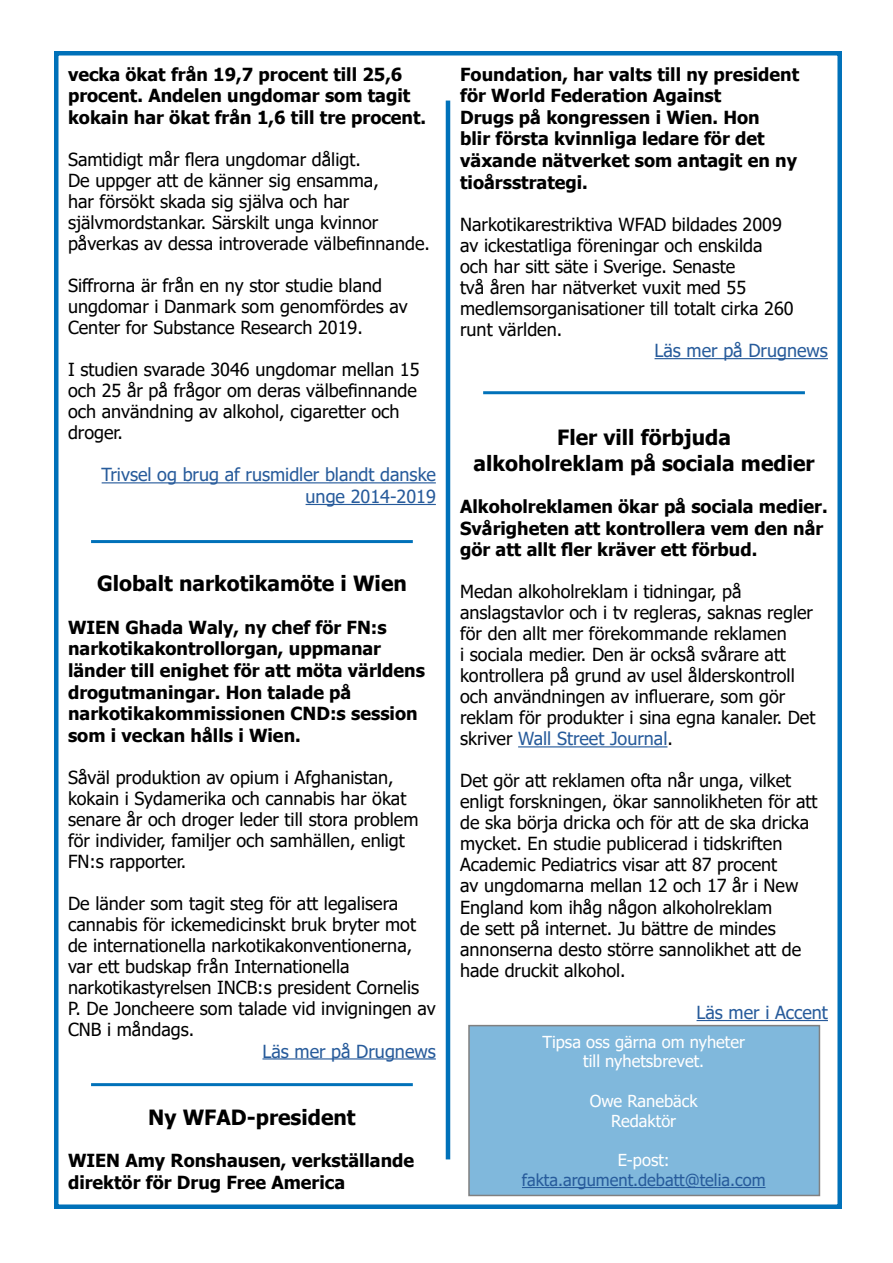
<style>
.page{position:relative;width:893px;height:1263px;background:#fff}
.page>*{position:absolute;margin:0;border:0;box-sizing:border-box;transform-origin:0 0}
.t1{font:700 21px/25.2px "Tahoma";color:#000;text-align:center}
.t2{font:18px/21px "Tahoma";color:#000}
.t3{font:700 18px/21.6px "Tahoma";color:#000}
.t4{font:18px/21.6px "Tahoma";color:#275b9b;text-align:right}
.t5{font:16.5px/19.8px "Tahoma";color:#fff;text-align:center}
.t6{font:16.5px "Tahoma";color:#275b9b}
.s1{color:#275b9b}
</style>
<div class="page">
<div style="left:54px;top:51px;width:788px;height:1158px;border:4px solid #0071b9"></div>
<hr style="left:446px;top:101px;width:4px;height:1058px;background:#0071b9">
<hr style="left:91px;top:540px;width:322px;height:3px;background:#0071b9">
<div style="left:469px;top:1025px;width:350px;height:170px;background:#80b8dc"></div>
<hr style="left:522px;top:1187px;width:243px;height:1px;background:#275b9b">
<hr style="left:102px;top:482px;width:334px;height:1px;background:#275b9b">
<hr style="left:306px;top:504px;width:130px;height:1px;background:#275b9b">
<hr style="left:262px;top:1058px;width:174px;height:1px;background:#275b9b">
<hr style="left:91px;top:1083px;width:322px;height:3px;background:#0071b9">
<hr style="left:655px;top:358px;width:173px;height:1px;background:#275b9b">
<hr style="left:518px;top:746px;width:149px;height:1px;background:#275b9b">
<hr style="left:696px;top:1020px;width:132px;height:1px;background:#275b9b">
<hr style="left:483px;top:391px;width:322px;height:3px;background:#0071b9">
<p class="t3" style="left:68px;top:64px;width:360px">vecka ökat från 19,7 procent till 25,6 procent. Andelen ungdomar som tagit kokain har ökat från 1,6 till tre procent.</p>
<p class="t2" style="left:68px;top:150px;width:363px">Samtidigt mår flera ungdomar dåligt.<br>De uppger att de känner sig ensamma,<br>har försökt skada sig själva och har självmordstankar. Särskilt unga kvinnor påverkas av dessa introverade välbefinnande.</p>
<p class="t2" style="left:68px;top:276px;width:341px">Siffrorna är från en ny stor studie bland ungdomar i Danmark som genomfördes av<br>Center for Substance Research 2019.</p>
<p class="t2" style="left:68px;top:360px;width:353px">I studien svarade 3046 ungdomar mellan 15 och 25 år på frågor om deras välbefinnande och användning av alkohol, cigaretter och droger.</p>
<p class="t4" style="left:102px;top:465px;width:336px">Trivsel og brug af rusmidler blandt danske unge 2014-2019</p>
<p class="t1" style="left:97px;top:572px;width:311px">Globalt narkotikamöte i Wien</p>
<p class="t3" style="left:68px;top:617px;width:359px">WIEN Ghada Waly, ny chef för FN:s narkotikakontrollorgan, uppmanar länder till enighet för att möta världens drogutmaningar. Hon talade på narkotikakommissionen CND:s session som i veckan hålls i Wien.</p>
<p class="t2" style="left:68px;top:768px;width:352px">Såväl produktion av opium i Afghanistan, kokain i Sydamerika och cannabis har ökat senare år och droger leder till stora problem för individer, familjer och samhällen, enligt FN:s rapporter.</p>
<p class="t2" style="left:68px;top:894px;width:369px">De länder som tagit steg för att legalisera cannabis för ickemedicinskt bruk bryter mot de internationella narkotikakonventionerna, var ett budskap från Internationella narkotikastyrelsen INCB:s president Cornelis P. De Joncheere som talade vid invigningen av CNB i måndags.</p>
<p class="t4" style="left:262px;top:1041px;width:175px">Läs mer på Drugnews</p>
<p class="t1" style="left:148px;top:1105px;width:209px">Ny WFAD-president</p>
<p class="t3" style="left:68px;top:1151px;width:348px">WIEN Amy Ronshausen, verkställande direktör för Drug Free America</p>
<p class="t3" style="left:460px;top:64px;width:341px">Foundation, har valts till ny president för World Federation Against<br>Drugs på kongressen i Wien. Hon<br>blir första kvinnliga ledare för det växande nätverket som antagit en ny tioårsstrategi.</p>
<p class="t2" style="left:460px;top:214px;width:335px">Narkotikarestriktiva WFAD bildades 2009 av ickestatliga föreningar och enskilda och har sitt säte i Sverige. Senaste<br>två åren har nätverket vuxit med 55 medlemsorganisationer till totalt cirka 260 runt världen.</p>
<p class="t4" style="left:655px;top:341px;width:175px">Läs mer på Drugnews</p>
<p class="t1" style="left:474px;top:426px;width:343px">Fler vill förbjuda<br>alkoholreklam på sociala medier</p>
<p class="t3" style="left:460px;top:497px;width:369px">Alkoholreklamen ökar på sociala medier.<br>Svårigheten att kontrollera vem den når gör att allt fler kräver ett förbud.</p>
<p class="t2" style="left:460px;top:582px;width:357px">Medan alkoholreklam i tidningar, på anslagstavlor och i tv regleras, saknas regler för den allt mer förekommande reklamen<br>i sociala medier. Den är också svårare att kontrollera på grund av usel ålderskontroll och användningen av influerare, som gör reklam för produkter i sina egna kanaler. Det skriver <span class="s1">Wall Street Journal</span>.</p>
<p class="t2" style="left:460px;top:771px;width:359px">Det gör att reklamen ofta når unga, vilket enligt forskningen, ökar sannolikheten för att de ska börja dricka och för att de ska dricka mycket. En studie publicerad i tidskriften Academic Pediatrics visar att 87 procent<br>av ungdomarna mellan 12 och 17 år i New England kom ihåg någon alkoholreklam<br>de sett på internet. Ju bättre de mindes annonserna desto större sannolikhet att de hade druckit alkohol.</p>
<p class="t4" style="left:696px;top:1003px;width:133px">Läs mer i Accent</p>
<p class="t5" style="left:542px;top:1032px;width:204px">Tipsa oss gärna om nyheter till nyhetsbrevet.</p>
<p class="t5" style="left:590px;top:1092px;width:110px">Owe Ranebäck<br>Redaktör</p>
<p class="t5" style="left:618px;top:1151px;width:54px">E-post:</p>
<p class="t6" style="left:522px;top:1169px;width:245px">fakta.argument.debatt@telia.com</p>
</div>
